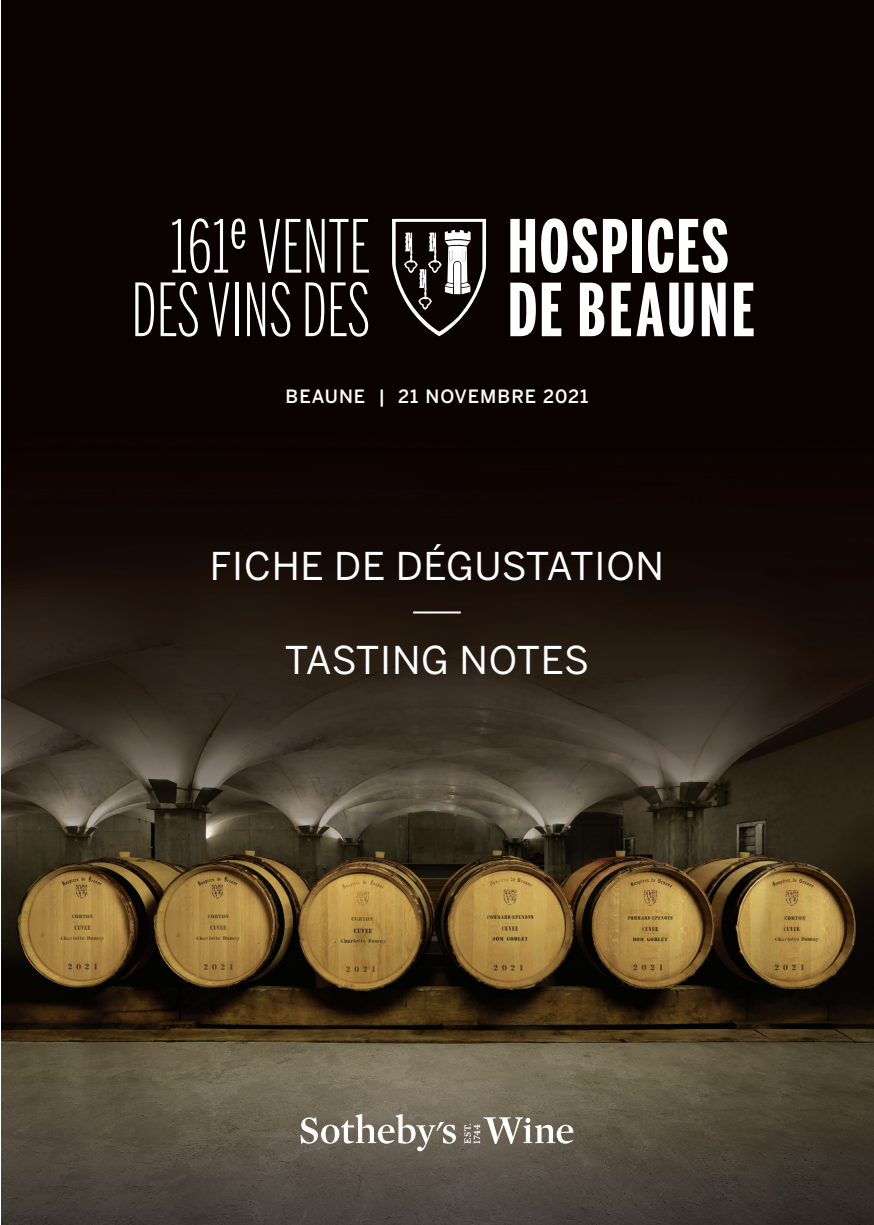
<style>
.page{position:relative;width:874px;height:1225px;background:#fff}
.page>*{position:absolute;margin:0;border:0;box-sizing:border-box;transform-origin:0 0}
.t1{font:300 72.6px/63.4px "Benton Sans Extra Comp";color:#fff;text-align:center}
.t2{font:700 72.4px/63.8px "Benton Sans Extra Comp";letter-spacing:.035em;color:#fff}
.t3{font:38px "Benton Sans";letter-spacing:.02em;color:#fff}
.t4{font:500 18.2px "Benton Sans";letter-spacing:.055em;color:#fff}
</style>
<div class="page">
<img style="left:1px;top:0;width:872px;height:1225px">
<svg style="left:300px;top:1114px;width:155px;height:37px"></svg>
<svg style="left:464px;top:1117px;width:109px;height:27px"></svg>
<svg style="left:392px;top:219px;width:94px;height:117px"></svg>
<hr style="left:413px;top:611px;width:47px;height:2px;background:#fff">
<p class="t1" style="left:131px;top:213px;width:240px">161<sup>e</sup> VENTE<br>DES VINS DES</p>
<p class="t2" style="left:508px;top:214px;width:247px">HOSPICES<br>DE BEAUNE</p>
<p class="t4" style="left:285px;top:385px;width:304px">BEAUNE | 21 NOVEMBRE 2021</p>
<p class="t3" style="left:210px;top:543px;width:455px">FICHE DE DÉGUSTATION</p>
<p class="t3" style="left:285px;top:637px;width:305px">TASTING NOTES</p>
</div>
